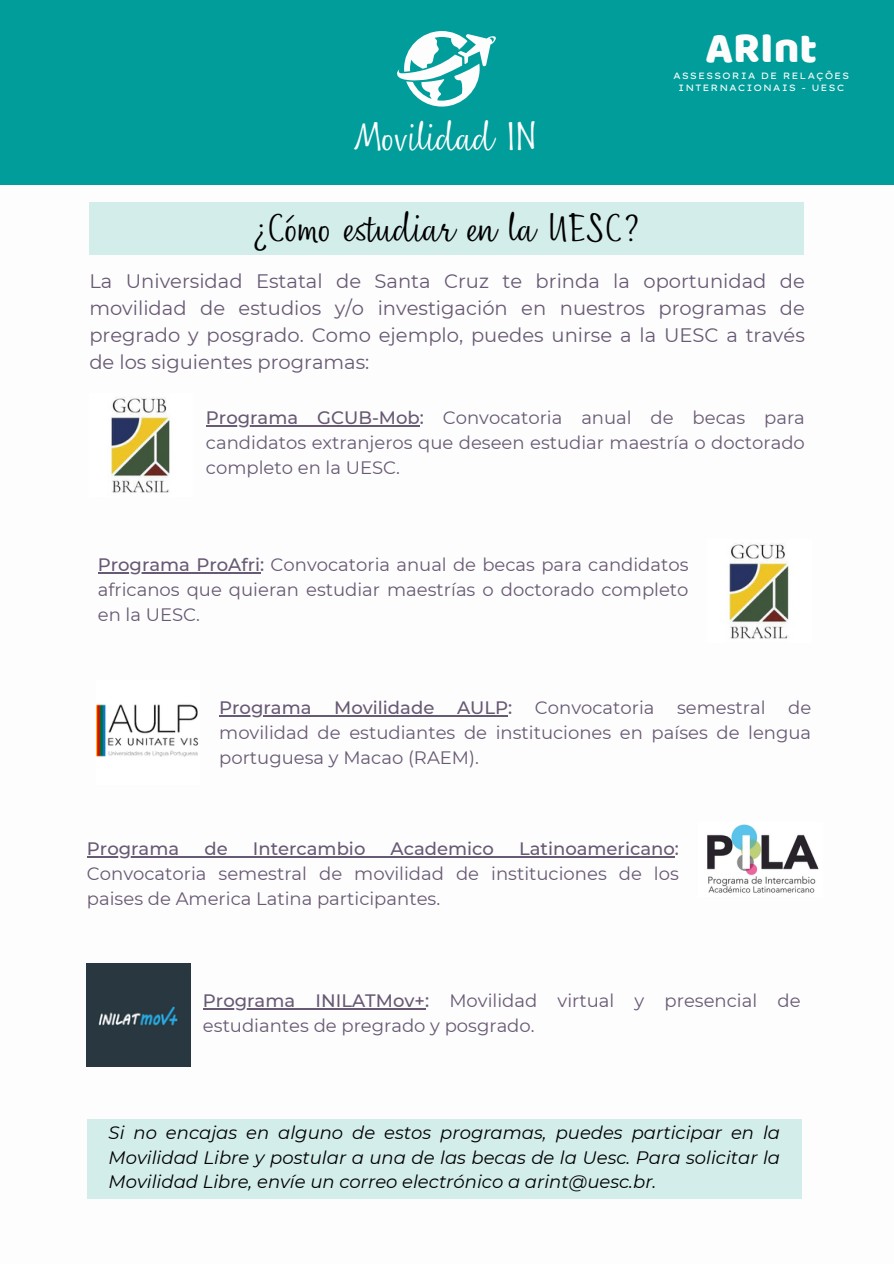
<style>
.page{position:relative;width:894px;height:1264px;background:#fff}
.page>*{position:absolute;margin:0;border:0;box-sizing:border-box;transform-origin:0 0}
.t1{font:44.25px "Baloo";color:#fdfdfd}
.t2{font:36.45px "Nefelibata Script";color:#000}
.t3{font:36.45px "Nefelibata Script";color:#fdfdfd}
.t4{font:19.5px/27px "Montserrat";color:#685974;text-align:justify}
.t5{font:18px/24.8px "Montserrat";color:#685974;text-align:justify}
.t6{font:italic 18px/24.8px "Montserrat";color:#000;text-align:justify}
.t7{font:500 18px "Montserrat";color:#685974}
.t8{font:9.15px/12.1px "Lexend Giga";letter-spacing:.095em;color:#fdfdfd;text-align:center}
.s1{font-weight:500}
</style>
<div class="page">
<div style="left:0;top:0;width:893px;height:184px;background:#009d9a"></div>
<div style="left:89px;top:202px;width:715px;height:53px;background:#d3edea"></div>
<div style="left:87px;top:1118px;width:714px;height:80px;background:#d3edea"></div>
<svg style="left:397px;top:31px;width:99px;height:75px"></svg>
<img style="left:110px;top:397px;width:60px;height:96px">
<hr style="left:206px;top:425px;width:214px;height:1px;background:#685974">
<img style="left:729px;top:543px;width:60px;height:96px">
<hr style="left:98px;top:572px;width:162px;height:1px;background:#685974">
<img style="left:707px;top:824px;width:112px;height:69px">
<hr style="left:87px;top:856px;width:117px;height:1px;background:#685974">
<hr style="left:204px;top:856px;width:470px;height:1px;background:#685974">
<div style="left:87px;top:963px;width:103px;height:103px;background:#293740"></div>
<hr style="left:203px;top:1008px;width:222px;height:1px;background:#685974">
<img style="left:96px;top:704px;width:103px;height:53px">
<hr style="left:219px;top:715px;width:289px;height:1px;background:#685974">
<h2 class="t3" style="left:354px;top:111px;width:186px">Movilidad IN</h2>
<p class="t2" style="left:253px;top:202px;width:389px">¿Cómo estudiar en la UESC?</p>
<p class="t1" style="left:705px;top:20px;width:113px">ARInt</p>
<p class="t8" style="left:672px;top:69px;width:178px">ASSESSORIA DE RELAÇÕES<br>INTERNACIONAIS - UESC</p>
<h2 class="t4" style="left:89px;top:267px;width:716px">La Universidad Estatal de Santa Cruz te brinda la oportunidad de movilidad de estudios y/o investigación en nuestros programas de pregrado y posgrado. Como ejemplo, puedes unirse a la UESC a través de los siguientes programas:</h2>
<p class="t5" style="left:206px;top:405px;width:600px"><span class="s1">Programa GCUB-Mob:</span> Convocatoria anual de becas para candidatos extranjeros que deseen estudiar maestría o doctorado completo en la UESC.</p>
<p class="t5" style="left:98px;top:552px;width:592px"><span class="s1">Programa ProAfri:</span> Convocatoria anual de becas para candidatos africanos que quieran estudiar maestrías o doctorado completo en la UESC.</p>
<p class="t7" style="left:219px;top:696px;width:94px">Programa</p>
<p class="t7" style="left:334px;top:696px;width:102px">Movilidade</p>
<p class="t7" style="left:457px;top:696px;width:57px">AULP:</p>
<p class="t5" style="left:534px;top:695px;width:121px">Convocatoria</p>
<p class="t5" style="left:676px;top:695px;width:90px">semestral</p>
<p class="t5" style="left:219px;top:695px;width:593px;text-indent:568px">de movilidad de estudiantes de instituciones en países de lengua portuguesa y Macao (RAEM).</p>
<p class="t5" style="left:87px;top:836px;width:593px;text-indent:432px"><span class="s1">Latinoamericano:<br></span>Convocatoria semestral de movilidad de instituciones de los paises de America Latina participantes.</p>
<p class="t7" style="left:87px;top:837px;width:94px">Programa</p>
<p class="t7" style="left:204px;top:837px;width:25px">de</p>
<p class="t7" style="left:253px;top:837px;width:114px">Intercambio</p>
<p class="t7" style="left:390px;top:837px;width:105px">Academico</p>
<p class="t5" style="left:203px;top:988px;width:599px"><span class="s1">Programa INILATMov+:</span> Movilidad virtual y presencial de estudiantes de pregrado y posgrado.</p>
<h1 class="t6" style="left:109px;top:1119px;width:672px">Si no encajas en alguno de estos programas, puedes participar en la Movilidad Libre y postular a una de las becas de la Uesc. Para solicitar la Movilidad Libre, envíe un correo electrónico a arint@uesc.br.</h1>
</div>
